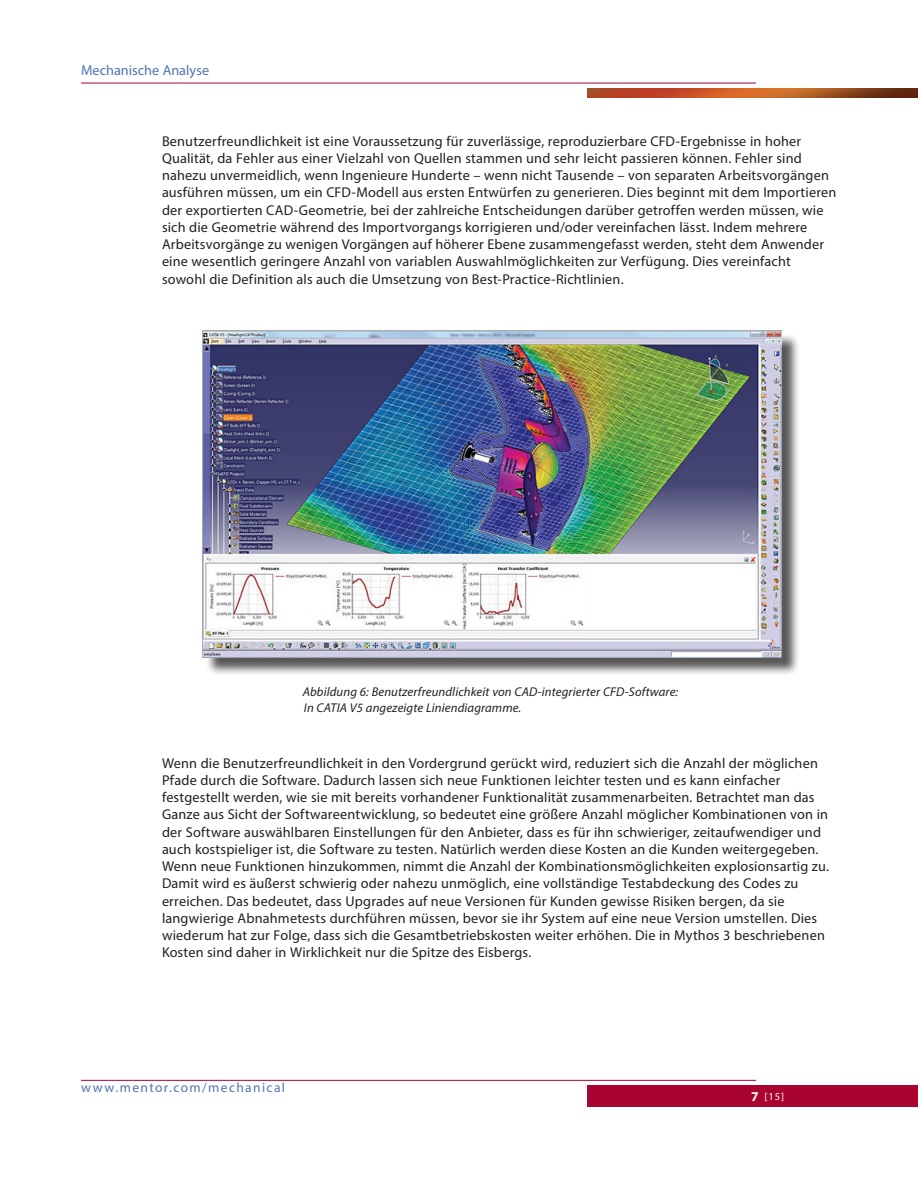
<style>
.page{position:relative;width:918px;height:1188px;background:#fff}
.page>*{position:absolute;margin:0;border:0;box-sizing:border-box;transform-origin:0 0}
.t1{font:14.25px/17.2px "Myriad Pro";letter-spacing:.015em;color:#231f20}
.t2{font:14.25px "Myriad Pro";color:#4f75b4}
.t3{font:13.5px "Myriad Pro";letter-spacing:.105em;color:#4f75b4}
.t4{font:italic 12.75px/16.5px "Myriad Pro";letter-spacing:.01em;color:#231f20}
.t5{font:10.5px "Myriad Pro";color:#fff}
.s1{font-weight:700;font-size:13.5px}
</style>
<div class="page">
<div style="left:588px;top:1085px;width:330px;height:22px;background:#a90332"></div>
<hr style="left:81px;top:1080px;width:675px;height:1px;background:#a90332">
<hr style="left:81px;top:83px;width:675px;height:1px;background:#a90332">
<img style="left:587px;top:88px;width:331px;height:10px">
<div style="left:205px;top:333px;width:596px;height:343px;background:#231f20;opacity:.75"></div>
<img style="left:203px;top:331px;width:579px;height:326px">
<p class="t2" style="left:81px;top:61px;width:130px">Mechanische Analyse</p>
<p class="t1" style="left:162px;top:132px;width:676px">Benutzerfreundlichkeit ist eine Voraussetzung für zuverlässige, reproduzierbare CFD-Ergebnisse in hoher Qualität, da Fehler aus einer Vielzahl von Quellen stammen und sehr leicht passieren können. Fehler sind nahezu unvermeidlich, wenn Ingenieure Hunderte – wenn nicht Tausende – von separaten Arbeitsvorgängen ausführen müssen, um ein CFD-Modell aus ersten Entwürfen zu generieren. Dies beginnt mit dem Importieren der exportierten CAD-Geometrie, bei der zahlreiche Entscheidungen darüber getroffen werden müssen, wie sich die Geometrie während des Importvorgangs korrigieren und/oder vereinfachen lässt. Indem mehrere Arbeitsvorgänge zu wenigen Vorgängen auf höherer Ebene zusammengefasst werden, steht dem Anwender eine wesentlich geringere Anzahl von variablen Auswahlmöglichkeiten zur Verfügung. Dies vereinfacht sowohl die Definition als auch die Umsetzung von Best-Practice-Richtlinien.</p>
<p class="t4" style="left:303px;top:683px;width:377px">Abbildung 6: Benutzerfreundlichkeit von CAD-integrierter CFD-Software:<br>In CATIA V5 angezeigte Liniendiagramme.</p>
<p class="t1" style="left:162px;top:754px;width:669px">Wenn die Benutzerfreundlichkeit in den Vordergrund gerückt wird, reduziert sich die Anzahl der möglichen Pfade durch die Software. Dadurch lassen sich neue Funktionen leichter testen und es kann einfacher festgestellt werden, wie sie mit bereits vorhandener Funktionalität zusammenarbeiten. Betrachtet man das Ganze aus Sicht der Softwareentwicklung, so bedeutet eine größere Anzahl möglicher Kombinationen von in der Software auswählbaren Einstellungen für den Anbieter, dass es für ihn schwieriger, zeitaufwendiger und auch kostspieliger ist, die Software zu testen. Natürlich werden diese Kosten an die Kunden weitergegeben.<br>Wenn neue Funktionen hinzukommen, nimmt die Anzahl der Kombinationsmöglichkeiten explosionsartig zu.<br>Damit wird es äußerst schwierig oder nahezu unmöglich, eine vollständige Testabdeckung des Codes zu erreichen. Das bedeutet, dass Upgrades auf neue Versionen für Kunden gewisse Risiken bergen, da sie langwierige Abnahmetests durchführen müssen, bevor sie ihr System auf eine neue Version umstellen. Dies wiederum hat zur Folge, dass sich die Gesamtbetriebskosten weiter erhöhen. Die in Mythos 3 beschriebenen Kosten sind daher in Wirklichkeit nur die Spitze des Eisbergs.</p>
<p class="t3" style="left:81px;top:1079px;width:206px">www.mentor.com/mechanical</p>
<p class="t5" style="left:751px;top:1090px;width:35px"><span class="s1">7</span> [15]</p>
</div>
